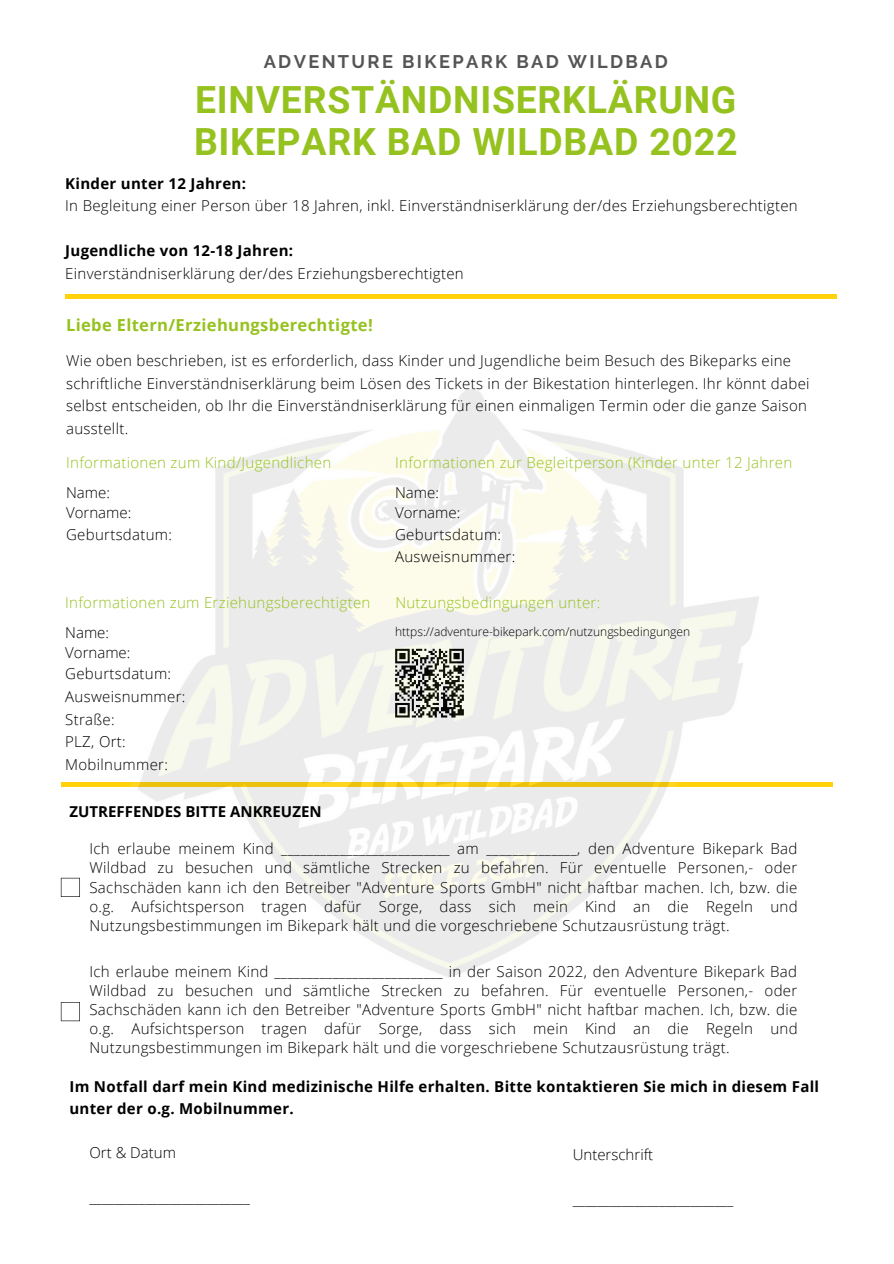
<style>
.page{position:relative;width:894px;height:1264px;background:#fff}
.page>*{position:absolute;margin:0;border:0;box-sizing:border-box;transform-origin:0 0}
.t1{font:700 37.35px "Roboto";letter-spacing:.02em;color:#96c21f}
.t2{font:700 18.15px "Raleway";letter-spacing:.13em;color:#555}
.t3{font:700 16.5px "Open Sans";letter-spacing:.02em;color:#96c21f}
.t4{font:300 15px/19.2px "Open Sans";letter-spacing:.02em;color:#000;text-align:justify}
.t5{font:700 15px/22.5px "Open Sans";letter-spacing:.02em;color:#000}
.t6{font:300 15px "Open Sans";letter-spacing:.02em;color:#96c21f}
.t7{font:300 15px "Open Sans";color:#000}
.t8{font:700 15px "Open Sans";color:#000}
.t9{font:300 12px "Open Sans";color:#000}
</style>
<div class="page">
<hr style="left:61px;top:783px;width:771px;height:3px;background:#ffd20b">
<hr style="left:65px;top:295px;width:771px;height:3px;background:#ffd20b">
<svg style="left:61px;top:877px;width:19px;height:20px"></svg>
<svg style="left:61px;top:1002px;width:19px;height:19px"></svg>
<img style="left:128px;top:389px;width:640px;height:589px">
<p class="t2" style="left:263px;top:51px;width:405px">ADVENTURE BIKEPARK BAD WILDBAD</p>
<p class="t1" style="left:195px;top:78px;width:542px">EINVERSTÄNDNISERKLÄRUNG</p>
<p class="t1" style="left:194px;top:120px;width:545px">BIKEPARK BAD WILDBAD 2022</p>
<p class="t5" style="left:65px;top:172px;width:182px">Kinder unter 12 Jahren:</p>
<p class="t4" style="left:65px;top:196px;width:733px">In Begleitung einer Person über 18 Jahren, inkl. Einverständniserklärung der/des Erziehungsberechtigten</p>
<p class="t5" style="left:65px;top:239px;width:229px">Jugendliche von 12-18 Jahren:</p>
<p class="t4" style="left:65px;top:263px;width:400px">Einverständniserklärung der/des Erziehungsberechtigten</p>
<p class="t3" style="left:66px;top:313px;width:308px">Liebe Eltern/Erziehungsberechtigte!</p>
<p class="t4" style="left:66px;top:349px;width:744px;line-height:22.5px;text-align:left">Wie oben beschrieben, ist es erforderlich, dass Kinder und Jugendliche beim Besuch des Bikeparks eine schriftliche Einverständniserklärung beim Lösen des Tickets in der Bikestation hinterlegen. Ihr könnt dabei selbst entscheiden, ob Ihr die Einverständniserklärung für einen einmaligen Termin oder die ganze Saison ausstellt.</p>
<p class="t6" style="left:66px;top:452px;width:267px">Informationen zum Kind/Jugendlichen</p>
<p class="t4" style="left:66px;top:482px;width:45px">Name:</p>
<p class="t7" style="left:66px;top:502px;width:67px">Vorname:</p>
<p class="t4" style="left:66px;top:524px;width:107px">Geburtsdatum:</p>
<p class="t6" style="left:395px;top:452px;width:398px">Informationen zur Begleitperson (Kinder unter 12 Jahren</p>
<p class="t4" style="left:395px;top:482px;width:45px">Name:</p>
<p class="t7" style="left:395px;top:502px;width:67px">Vorname:</p>
<p class="t4" style="left:395px;top:524px;width:107px">Geburtsdatum:</p>
<p class="t4" style="left:395px;top:547px;width:122px">Ausweisnummer:</p>
<p class="t6" style="left:65px;top:591px;width:307px">Informationen zum Erziehungsberechtigten</p>
<p class="t4" style="left:65px;top:622px;width:45px">Name:</p>
<p class="t7" style="left:65px;top:642px;width:67px">Vorname:</p>
<p class="t4" style="left:65px;top:664px;width:107px">Geburtsdatum:</p>
<p class="t4" style="left:65px;top:686px;width:122px">Ausweisnummer:</p>
<p class="t4" style="left:65px;top:709px;width:51px">Straße:</p>
<p class="t4" style="left:65px;top:731px;width:62px">PLZ, Ort:</p>
<p class="t4" style="left:65px;top:754px;width:104px">Mobilnummer:</p>
<p class="t8" style="left:69px;top:801px;width:253px">ZUTREFFENDES BITTE ANKREUZEN</p>
<p class="t6" style="left:395px;top:592px;width:206px">Nutzungsbedingungen unter:</p>
<p class="t9" style="left:395px;top:623px;width:296px">https://adventure-bikepark.com/nutzungsbedingungen</p>
<p class="t4" style="left:89px;top:838px;width:709px">Ich erlaube meinem Kind __________________________ am ______________, den Adventure Bikepark Bad Wildbad zu besuchen und sämtliche Strecken zu befahren. Für eventuelle Personen,- oder Sachschäden kann ich den Betreiber "Adventure Sports GmbH" nicht haftbar machen. Ich, bzw. die o.g. Aufsichtsperson tragen dafür Sorge, dass sich mein Kind an die Regeln und Nutzungsbestimmungen im Bikepark hält und die vorgeschriebene Schutzausrüstung trägt.</p>
<p class="t4" style="left:89px;top:961px;width:709px">Ich erlaube meinem Kind __________________________ in der Saison 2022, den Adventure Bikepark Bad Wildbad zu besuchen und sämtliche Strecken zu befahren. Für eventuelle Personen,- oder Sachschäden kann ich den Betreiber "Adventure Sports GmbH" nicht haftbar machen. Ich, bzw. die o.g. Aufsichtsperson tragen dafür Sorge, dass sich mein Kind an die Regeln und Nutzungsbestimmungen im Bikepark hält und die vorgeschriebene Schutzausrüstung trägt.</p>
<p class="t5" style="left:69px;top:1074px;width:751px">Im Notfall darf mein Kind medizinische Hilfe erhalten. Bitte kontaktieren Sie mich in diesem Fall unter der o.g. Mobilnummer.</p>
<p class="t7" style="left:89px;top:1142px;width:88px">Ort &amp; Datum</p>
<p class="t7" style="left:572px;top:1144px;width:82px">Unterschrift</p>
<p class="t4" style="left:89px;top:1187px;width:162px">__________________________</p>
<p class="t4" style="left:572px;top:1189px;width:162px">__________________________</p>
</div>
